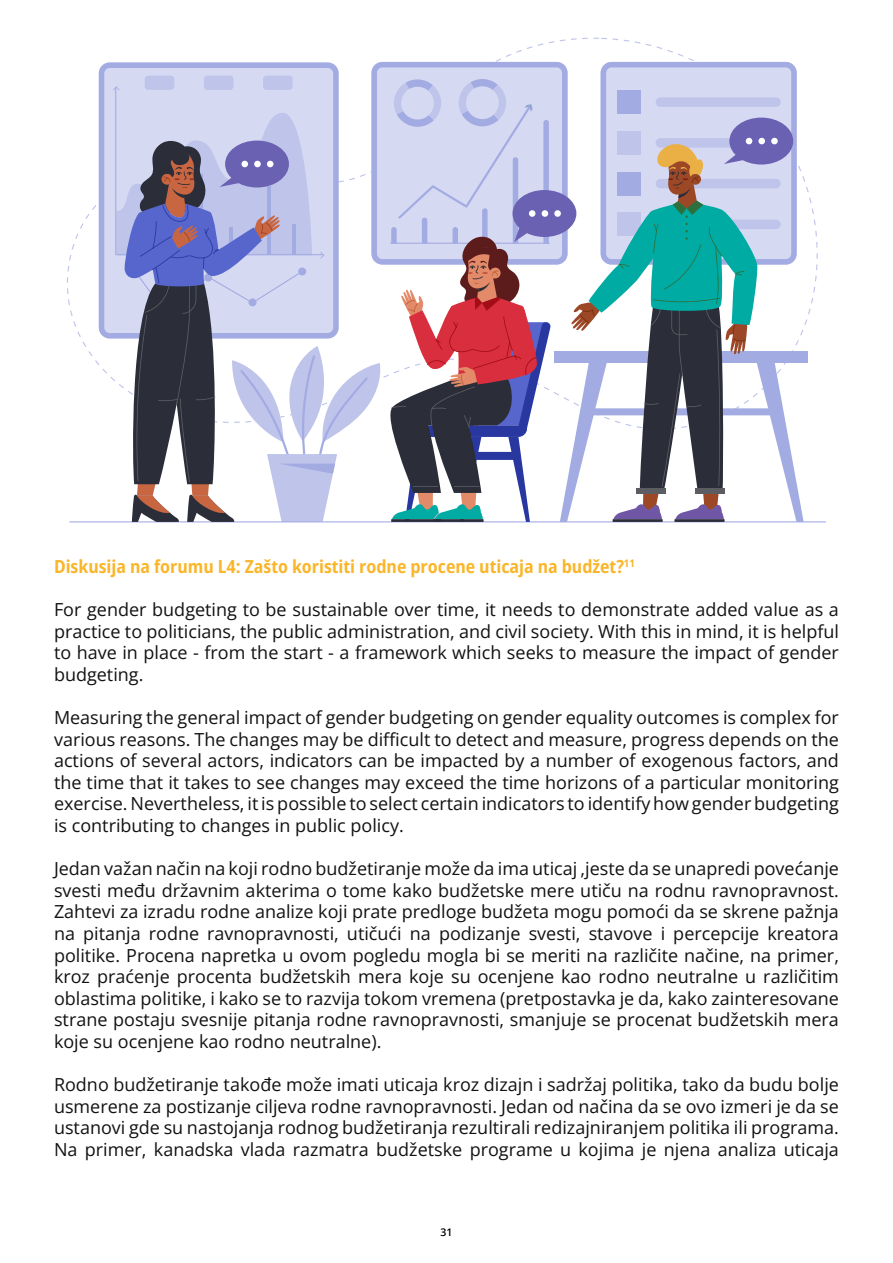
<style>
.page{position:relative;width:893px;height:1263px;background:#fff}
.page>*{position:absolute;margin:0;border:0;box-sizing:border-box;transform-origin:0 0}
.t1{font:18px/21.6px "Open Sans";color:#121212;text-align:justify}
.t2{font:700 semi-condensed 18px "Open Sans";color:#fab62a}
.t3{font:600 10.5px "Open Sans";color:#000}
</style>
<div class="page">
<svg style="left:99px;top:62px;width:14px;height:276px;background:#c2c7ec"></svg>
<hr style="left:69px;top:521px;width:757px;height:1px;background:#a3abe3">
<svg style="left:113px;top:62px;width:691px;height:460px"></svg>
<p class="t2" style="left:54px;top:553px;width:582px">Diskusija na forumu L4: Zašto koristiti rodne procene uticaja na budžet?<sup>11</sup></p>
<p class="t1" style="left:54px;top:598px;width:786px">For gender budgeting to be sustainable over time, it needs to demonstrate added value as a practice to politicians, the public administration, and civil society. With this in mind, it is helpful to have in place - from the start - a framework which seeks to measure the impact of gender budgeting.</p>
<p class="t1" style="left:54px;top:706px;width:786px">Measuring the general impact of gender budgeting on gender equality outcomes is complex for various reasons. The changes may be difficult to detect and measure, progress depends on the actions of several actors, indicators can be impacted by a number of exogenous factors, and the time that it takes to see changes may exceed the time horizons of a particular monitoring exercise. Nevertheless, it is possible to select certain indicators to identify how gender budgeting is contributing to changes in public policy.</p>
<p class="t1" style="left:54px;top:857px;width:786px">Jedan važan način na koji rodno budžetiranje može da ima uticaj ,jeste da se unapredi povećanje svesti među državnim akterima o tome kako budžetske mere utiču na rodnu ravnopravnost.<br>Zahtevi za izradu rodne analize koji prate predloge budžeta mogu pomoći da se skrene pažnja na pitanja rodne ravnopravnosti, utičući na podizanje svesti, stavove i percepcije kreatora politike. Procena napretka u ovom pogledu mogla bi se meriti na različite načine, na primer, kroz praćenje procenta budžetskih mera koje su ocenjene kao rodno neutralne u različitim oblastima politike, i kako se to razvija tokom vremena (pretpostavka je da, kako zainteresovane strane postaju svesnije pitanja rodne ravnopravnosti, smanjuje se procenat budžetskih mera koje su ocenjene kao rodno neutralne).</p>
<p class="t1" style="left:54px;top:1073px;width:786px">Rodno budžetiranje takođe može imati uticaja kroz dizajn i sadržaj politika, tako da budu bolje usmerene za postizanje ciljeva rodne ravnopravnosti. Jedan od načina da se ovo izmeri je da se ustanovi gde su nastojanja rodnog budžetiranja rezultirali redizajniranjem politika ili programa.<br>Na primer, kanadska vlada razmatra budžetske programe u kojima je njena analiza uticaja</p>
<p class="t3" style="left:440px;top:1224px;width:14px">31</p>
</div>
